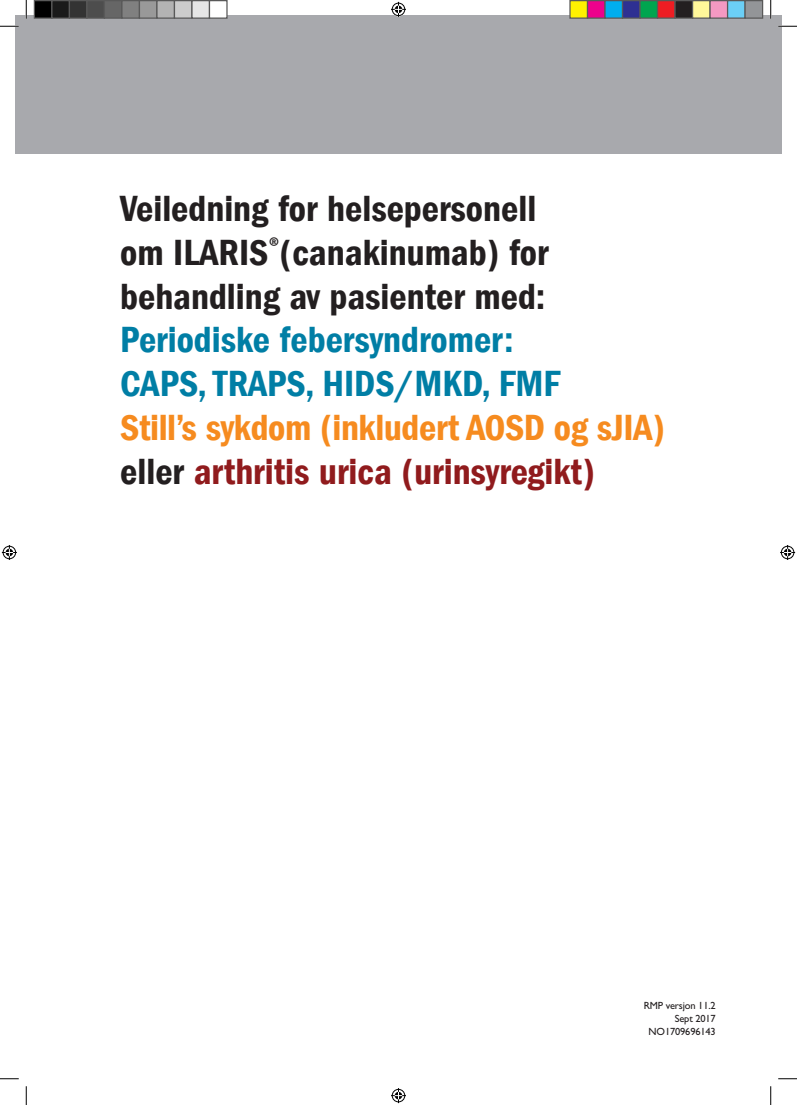
<style>
.page{position:relative;width:797px;height:1105px;background:#fff}
.page>*{position:absolute;margin:0;border:0;box-sizing:border-box;transform-origin:0 0}
.t1{font:37.5px "Franklin Gothic LT Com Dm Cn";color:#231f20}
.t2{font:37.5px "Franklin Gothic LT Com Dm Cn";color:#007ea5}
.t3{font:37.5px "Franklin Gothic LT Com Dm Cn";letter-spacing:-.01em;color:#f68b1f}
.t4{font:37.5px "Franklin Gothic LT Com Dm Cn";color:#901b1d}
.t5{font:10.38px "Gill Sans Std";letter-spacing:-.015em;color:#231f20}
.s1{color:#231f20}
</style>
<div class="page">
<div style="left:16px;top:16px;width:765px;height:138px;background:#a8a9ad"></div>
<svg style="left:0;top:25px;width:19px;height:2px"></svg>
<svg style="left:778px;top:25px;width:19px;height:2px"></svg>
<svg style="left:0;top:1078px;width:19px;height:1px"></svg>
<svg style="left:778px;top:1078px;width:19px;height:1px"></svg>
<svg style="left:25px;top:0;width:2px;height:19px"></svg>
<svg style="left:25px;top:1086px;width:2px;height:19px"></svg>
<svg style="left:770px;top:0;width:1px;height:19px"></svg>
<svg style="left:770px;top:1086px;width:1px;height:19px"></svg>
<svg style="left:391px;top:2px;width:15px;height:15px"></svg>
<svg style="left:391px;top:1088px;width:15px;height:15px"></svg>
<svg style="left:2px;top:545px;width:15px;height:15px"></svg>
<svg style="left:780px;top:545px;width:15px;height:15px"></svg>
<div style="left:34px;top:1px;width:18px;height:17px;background:#000"></div>
<div style="left:34px;top:0;width:18px;height:19px;border:1px solid #595959"></div>
<div style="left:52px;top:1px;width:17px;height:17px;background:#1a1a1a"></div>
<div style="left:51px;top:0;width:19px;height:19px;border:1px solid #595959"></div>
<div style="left:69px;top:1px;width:18px;height:17px;background:#333"></div>
<div style="left:69px;top:0;width:19px;height:19px;border:1px solid #595959"></div>
<div style="left:87px;top:1px;width:17px;height:17px;background:#4d4d4d"></div>
<div style="left:86px;top:0;width:19px;height:19px;border:1px solid #595959"></div>
<div style="left:104px;top:1px;width:18px;height:17px;background:#666"></div>
<div style="left:104px;top:0;width:18px;height:19px;border:1px solid #595959"></div>
<div style="left:122px;top:1px;width:17px;height:17px;background:#808080"></div>
<div style="left:121px;top:0;width:19px;height:19px;border:1px solid #595959"></div>
<div style="left:139px;top:1px;width:18px;height:17px;background:#999"></div>
<div style="left:139px;top:0;width:19px;height:19px;border:1px solid #595959"></div>
<div style="left:157px;top:1px;width:17px;height:17px;background:#b3b3b3"></div>
<div style="left:156px;top:0;width:19px;height:19px;border:1px solid #595959"></div>
<div style="left:174px;top:1px;width:18px;height:17px;background:#ccc"></div>
<div style="left:174px;top:0;width:18px;height:19px;border:1px solid #595959"></div>
<div style="left:192px;top:1px;width:17px;height:17px;background:#e6e6e6"></div>
<div style="left:191px;top:0;width:19px;height:19px;border:1px solid #595959"></div>
<div style="left:209px;top:1px;width:18px;height:17px;background:#fff"></div>
<div style="left:209px;top:0;width:19px;height:19px;border:1px solid #595959"></div>
<div style="left:570px;top:1px;width:17px;height:17px;background:#fff101"></div>
<div style="left:569px;top:0;width:19px;height:19px;border:1px solid #595959"></div>
<div style="left:587px;top:1px;width:18px;height:17px;background:#ed028c"></div>
<div style="left:587px;top:0;width:18px;height:19px;border:1px solid #595959"></div>
<div style="left:605px;top:1px;width:17px;height:17px;background:#00aeef"></div>
<div style="left:604px;top:0;width:19px;height:19px;border:1px solid #595959"></div>
<div style="left:622px;top:1px;width:18px;height:17px;background:#2e3092"></div>
<div style="left:622px;top:0;width:18px;height:19px;border:1px solid #595959"></div>
<div style="left:640px;top:1px;width:17px;height:17px;background:#00a54f"></div>
<div style="left:639px;top:0;width:19px;height:19px;border:1px solid #595959"></div>
<div style="left:657px;top:1px;width:18px;height:17px;background:#ee1d23"></div>
<div style="left:657px;top:0;width:18px;height:19px;border:1px solid #595959"></div>
<div style="left:675px;top:1px;width:17px;height:17px;background:#231f20"></div>
<div style="left:674px;top:0;width:19px;height:19px;border:1px solid #595959"></div>
<div style="left:692px;top:1px;width:18px;height:17px;background:#fff79a"></div>
<div style="left:692px;top:0;width:18px;height:19px;border:1px solid #595959"></div>
<div style="left:710px;top:1px;width:17px;height:17px;background:#f499c2"></div>
<div style="left:709px;top:0;width:19px;height:19px;border:1px solid #595959"></div>
<div style="left:727px;top:1px;width:18px;height:17px;background:#6bcff6"></div>
<div style="left:727px;top:0;width:18px;height:19px;border:1px solid #595959"></div>
<div style="left:745px;top:1px;width:17px;height:17px;background:#939598"></div>
<div style="left:744px;top:0;width:19px;height:19px;border:1px solid #595959"></div>
<p class="t1" style="left:120px;top:187px;width:417px">Veiledning for helsepersonell</p>
<p class="t1" style="left:120px;top:231px;width:430px">om ILARIS<sup>®</sup>(canakinumab) for</p>
<p class="t1" style="left:120px;top:275px;width:427px">behandling av pasienter med:</p>
<p class="t2" style="left:120px;top:319px;width:395px">Periodiske febersyndromer:</p>
<p class="t2" style="left:120px;top:362px;width:441px">CAPS, TRAPS, HIDS/MKD, FMF</p>
<p class="t3" style="left:120px;top:406px;width:546px">Still’s sykdom (inkludert AOSD og sJIA)</p>
<p class="t4" style="left:120px;top:450px;width:476px"><span class="s1">eller</span> arthritis urica (urinsyregikt)</p>
<p class="t5" style="left:643px;top:999px;width:74px">RMP versjon 11.2</p>
<p class="t5" style="left:674px;top:1012px;width:42px">Sept 2017</p>
<p class="t5" style="left:648px;top:1026px;width:69px">NO1709696143</p>
</div>
